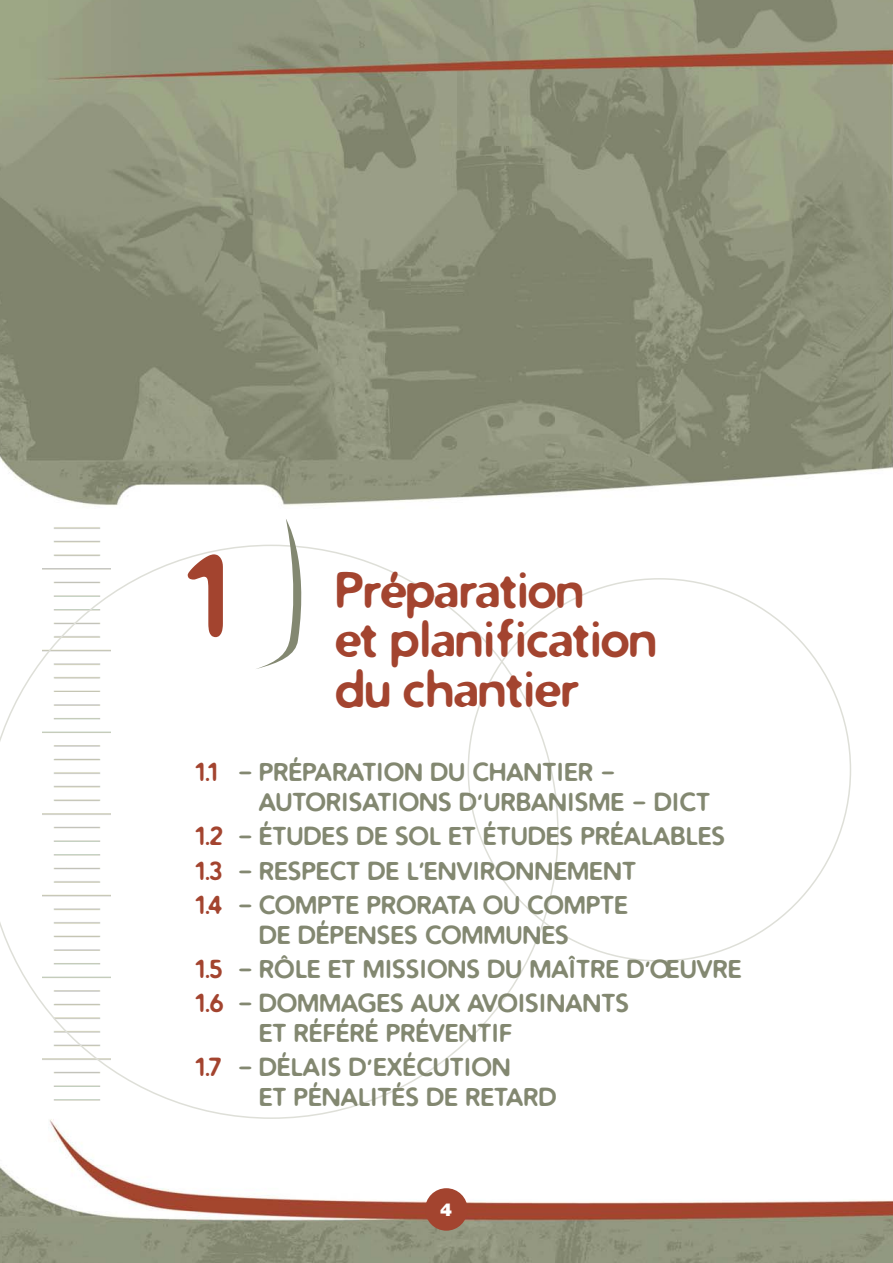
<style>
.page{position:relative;width:893px;height:1263px;background:#fff}
.page>*{position:absolute;margin:0;border:0;box-sizing:border-box;transform-origin:0 0}
.t1{font:700 107.85px "Distro";color:#a3442f}
.t2{font:700 48px/49.5px "Distro";letter-spacing:.01em;color:#a3442f}
.t3{font:700 24px/30px "Distro";letter-spacing:.05em;color:#838871}
.t4{font:900 17.85px "Helvetica Neue";color:#fff}
.s1{color:#a3442f}
</style>
<div class="page">
<img style="left:0;top:0;width:893px;height:1262px">
<img style="left:43px;top:521px;width:68px;height:24px">
<svg style="left:0;top:545px;width:559px;height:574px"></svg>
<svg style="left:467px;top:578px;width:384px;height:384px"></svg>
<svg style="left:255px;top:519px;width:55px;height:150px"></svg>
<div style="left:425px;top:1188px;width:42px;height:43px;background:#a3442f;border-radius:50%"></div>
<h1 class="t1" style="left:186px;top:552px;width:46px">1</h1>
<h2 class="t2" style="left:335px;top:570px;width:322px">Préparation<br>et planification du chantier</h2>
<p class="t3" style="left:259px;top:760px;width:451px;text-indent:-64px"><span class="s1">1.1</span> - PRÉPARATION DU CHANTIER -<br>AUTORISATIONS D URBANISME - DICT</p>
<p class="t3" style="left:195px;top:767px;width:530px;line-height:47.7px;text-indent:282px">,<br><span class="s1">1.2</span> - ÉTUDES DE SOL ET ÉTUDES PRÉALABLES</p>
<p class="t3" style="left:195px;top:858px;width:441px"><span class="s1">1.3</span> - RESPECT DE L ENVIRONNEMENT</p>
<p class="t3" style="left:195px;top:836px;width:433px;line-height:47.7px;text-indent:223px">,<br><span class="s1">1.4</span> - COMPTE PRORATA OU COMPTE</p>
<p class="t3" style="left:195px;top:920px;width:547px;line-height:34.2px;text-indent:64px">DE DÉPENSES COMMUNES<br><span class="s1">1.5</span> - RÔLE ET MISSIONS DU MAÎTRE D OEUVRE</p>
<p class="t3" style="left:645px;top:943px;width:7px">,</p>
<p class="t3" style="left:259px;top:991px;width:370px;text-indent:-64px"><span class="s1">1.6</span> - DOMMAGES AUX AVOISINANTS<br>ET RÉFÉRÉ PRÉVENTIF</p>
<p class="t3" style="left:195px;top:1055px;width:316px"><span class="s1">1.7</span> - DÉLAIS D EXÉCUTION</p>
<p class="t3" style="left:259px;top:1035px;width:298px;line-height:43.5px;text-indent:108px">,<br>ET PÉNALITÉS DE RETARD</p>
<p class="t4" style="left:440px;top:1203px;width:13px">4</p>
</div>
